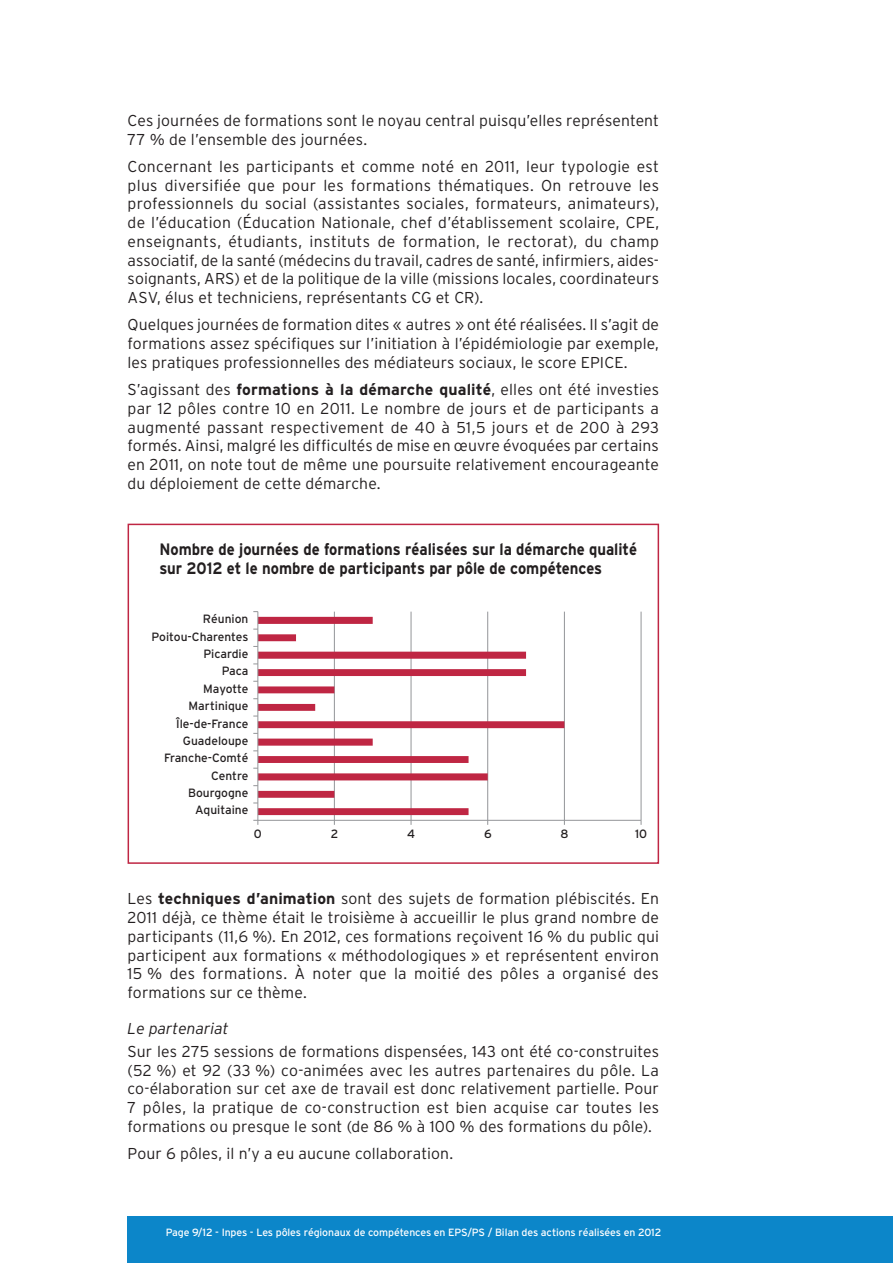
<style>
.page{position:relative;width:893px;height:1263px;background:#fff}
.page>*{position:absolute;margin:0;border:0;box-sizing:border-box;transform-origin:0 0}
.t1{font:700 16.5px/19.5px "Interstate";color:#231f20;scale:.9 1}
.t2{font:300 15.75px/18.8px "Interstate";letter-spacing:.005em;color:#231f20;text-align:justify}
.t3{font:italic 300 15.75px "Interstate";color:#231f20}
.t4{font:12px "Interstate";color:#231f20}
.t5{font:10.5px "Interstate";letter-spacing:-.01em;color:#fff}
.s1{font-weight:700}
</style>
<div class="page">
<div style="left:128px;top:1216px;width:765px;height:47px;background:#0c86c9"></div>
<hr style="left:334px;top:612px;width:1px;height:208px;background:#939598">
<hr style="left:411px;top:612px;width:1px;height:208px;background:#939598">
<hr style="left:487px;top:612px;width:1px;height:208px;background:#939598">
<hr style="left:564px;top:612px;width:1px;height:208px;background:#939598">
<hr style="left:641px;top:612px;width:1px;height:208px;background:#939598">
<svg style="left:259px;top:617px;width:305px;height:198px"></svg>
<hr style="left:258px;top:820px;width:383px;height:1px;background:#939598">
<hr style="left:258px;top:612px;width:1px;height:208px;background:#939598">
<svg style="left:253px;top:820px;width:6px;height:5px"></svg>
<div style="left:128px;top:524px;width:531px;height:340px;border:2px solid #bf2643"></div>
<p class="t2" style="left:128px;top:111px;width:533px">Ces journées de formations sont le noyau central puisqu’elles représentent<br>77 % de l’ensemble des journées.</p>
<p class="t2" style="left:128px;top:157px;width:533px">Concernant les participants et comme noté en 2011, leur typologie est plus diversifiée que pour les formations thématiques. On retrouve les professionnels du social (assistantes sociales, formateurs, animateurs), de l’éducation (Éducation Nationale, chef d’établissement scolaire, CPE, enseignants, étudiants, instituts de formation, le rectorat), du champ associatif, de la santé (médecins du travail, cadres de santé, infirmiers, aides&shy;soignants, ARS) et de la politique de la ville (missions locales, coordinateurs ASV, élus et techniciens, représentants CG et CR).</p>
<p class="t2" style="left:128px;top:315px;width:533px">Quelques journées de formation dites « autres » ont été réalisées. Il s’agit de formations assez spécifiques sur l’initiation à l’épidémiologie par exemple, les pratiques professionnelles des médiateurs sociaux, le score EPICE.</p>
<p class="t2" style="left:128px;top:380px;width:533px">S’agissant des <span class="s1">formations à la démarche qualité</span>, elles ont été investies par 12 pôles contre 10 en 2011. Le nombre de jours et de participants a augmenté passant respectivement de 40 à 51,5 jours et de 200 à 293 formés. Ainsi, malgré les difficultés de mise en œuvre évoquées par certains en 2011, on note tout de même une poursuite relativement encourageante du déploiement de cette démarche.</p>
<p class="t1" style="left:159px;top:539px;width:532px">Nombre de journées de formations réalisées sur la démarche qualité sur 2012 et le nombre de participants par pôle de compétences</p>
<p class="t4" style="left:203px;top:612px;width:47px">Réunion</p>
<p class="t4" style="left:152px;top:630px;width:98px">Poitou-Charentes</p>
<p class="t4" style="left:203px;top:647px;width:47px">Picardie</p>
<p class="t4" style="left:222px;top:664px;width:28px">Paca</p>
<p class="t4" style="left:203px;top:682px;width:47px">Mayotte</p>
<p class="t4" style="left:189px;top:699px;width:61px">Martinique</p>
<p class="t4" style="left:176px;top:716px;width:74px">Île-de-France</p>
<p class="t4" style="left:183px;top:734px;width:67px">Guadeloupe</p>
<p class="t4" style="left:164px;top:751px;width:86px">Franche-Comté</p>
<p class="t4" style="left:211px;top:769px;width:39px">Centre</p>
<p class="t4" style="left:188px;top:786px;width:62px">Bourgogne</p>
<p class="t4" style="left:195px;top:803px;width:55px">Aquitaine</p>
<p class="t4" style="left:254px;top:827px;width:9px">0</p>
<p class="t4" style="left:331px;top:827px;width:9px">2</p>
<p class="t4" style="left:407px;top:827px;width:10px">4</p>
<p class="t4" style="left:484px;top:827px;width:9px">6</p>
<p class="t4" style="left:560px;top:827px;width:10px">8</p>
<p class="t4" style="left:635px;top:827px;width:14px">10</p>
<p class="t2" style="left:128px;top:889px;width:533px">Les <span class="s1">techniques d’animation</span> sont des sujets de formation plébiscités. En 2011 déjà, ce thème était le troisième à accueillir le plus grand nombre de participants (11,6 %). En 2012, ces formations reçoivent 16 % du public qui participent aux formations « méthodologiques » et représentent environ 15 % des formations. À noter que la moitié des pôles a organisé des formations sur ce thème.</p>
<p class="t3" style="left:128px;top:1019px;width:103px">Le partenariat</p>
<p class="t2" style="left:128px;top:1042px;width:533px">Sur les 275 sessions de formations dispensées, 143 ont été co-construites (52 %) et 92 (33 %) co-animées avec les autres partenaires du pôle. La co-élaboration sur cet axe de travail est donc relativement partielle. Pour 7 pôles, la pratique de co-construction est bien acquise car toutes les formations ou presque le sont (de 86 % à 100 % des formations du pôle).</p>
<p class="t2" style="left:128px;top:1144px;width:327px">Pour 6 pôles, il n’y a eu aucune collaboration.</p>
<p class="t5" style="left:166px;top:1227px;width:497px">Page 9/12 - Inpes - Les pôles régionaux de compétences en EPS/PS / Bilan des actions réalisées en 2012</p>
</div>
